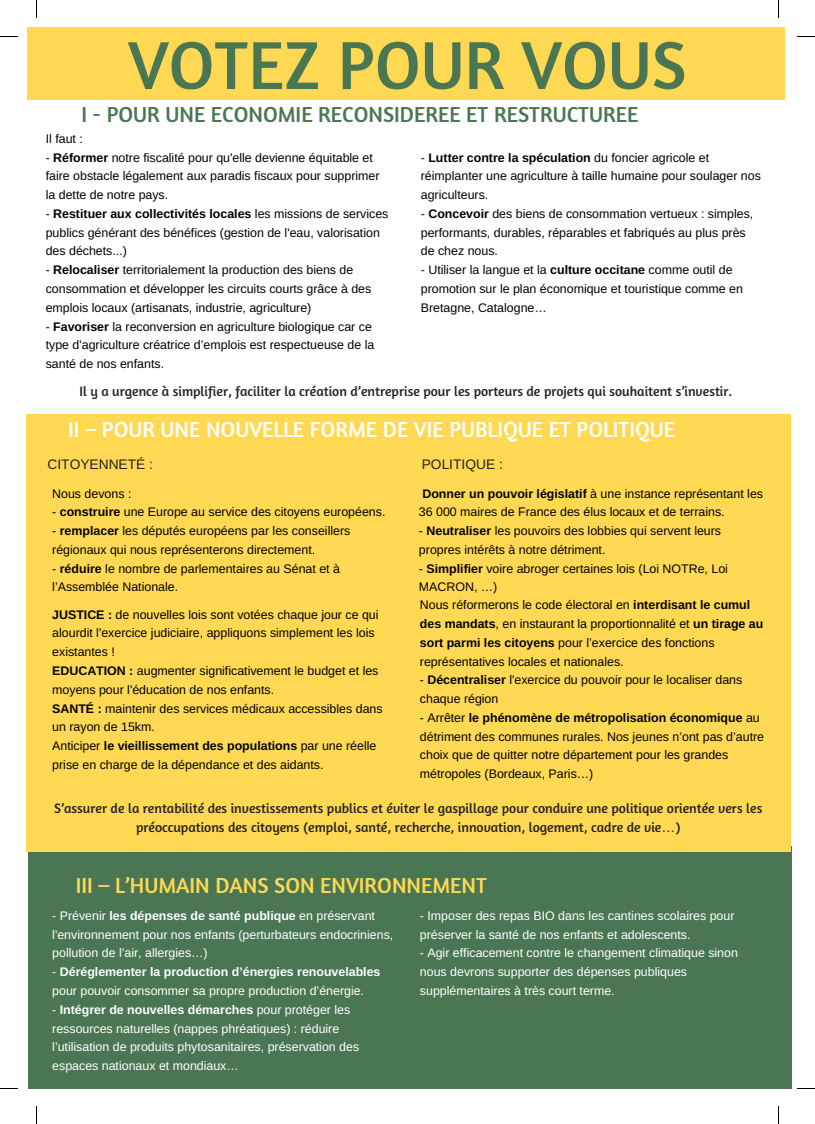
<style>
.page{position:relative;width:815px;height:1124px;background:#fff}
.page>*{position:absolute;margin:0;border:0;box-sizing:border-box;transform-origin:0 0}
.t1{font:69px "Amaranth";color:#4a7653}
.t2{font:22.12px "Amaranth";color:#fff}
.t3{font:22.12px "Amaranth";color:#4a7653}
.t4{font:22.12px "Amaranth";color:#ffd953}
.t5{font:13.75px/18.8px "Amaranth";color:#222;text-align:center}
.t6{font:13.75px "Arimo";color:#222}
.t7{font:12.38px/18.8px "Arimo";color:#000}
.t8{font:12.38px/18.8px "Arimo";color:#fff}
.s1{font-weight:700}
.s2{font-family:"Liberation Sans"}
</style>
<div class="page">
<div style="left:27px;top:27px;width:758px;height:72px;background:#ffd953"></div>
<div style="left:28px;top:846px;width:763px;height:242px;background:#4a7653"></div>
<div style="left:26px;top:414px;width:765px;height:437px;background:#ffd953"></div>
<svg style="left:36px;top:0;width:1px;height:18px"></svg>
<svg style="left:0;top:36px;width:18px;height:1px"></svg>
<svg style="left:778px;top:0;width:1px;height:18px"></svg>
<svg style="left:797px;top:36px;width:18px;height:1px"></svg>
<svg style="left:778px;top:1106px;width:1px;height:17px"></svg>
<svg style="left:36px;top:1106px;width:1px;height:17px"></svg>
<h1 class="t1" style="left:128px;top:22px;width:560px">VOTEZ POUR VOUS</h1>
<h2 class="t3" style="left:81px;top:100px;width:558px">I - POUR UNE ECONOMIE RECONSIDEREE ET RESTRUCTUREE</h2>
<p class="t7" style="left:46px;top:129px;width:39px">Il faut :</p>
<p class="t7" style="left:46px;top:148px;width:335px">- <span class="s1">Réformer</span> notre fiscalité pour qu'elle devienne équitable et faire obstacle légalement aux paradis fiscaux pour supprimer la dette de notre pays.</p>
<p class="t7" style="left:46px;top:204px;width:344px">- <span class="s1">Restituer aux collectivités locales</span> les missions de services publics générant des bénéfices (gestion de l'eau, valorisation des déchets...)</p>
<p class="t7" style="left:46px;top:260px;width:327px">- <span class="s1">Relocaliser</span> territorialement la production des biens de consommation et développer les circuits courts grâce à des emplois locaux (artisanats, industrie, agriculture)</p>
<p class="t7" style="left:46px;top:317px;width:330px">- <span class="s1">Favoriser</span> la reconversion en agriculture biologique car ce type d'agriculture créatrice d’emplois est respectueuse de la santé de nos enfants.</p>
<p class="t7" style="left:421px;top:148px;width:341px">- <span class="s1">Lutter contre la spéculation</span> du foncier agricole et réimplanter une agriculture à taille humaine pour soulager nos agriculteurs.</p>
<p class="t7" style="left:421px;top:204px;width:334px">- <span class="s1">Concevoir</span> des biens de consommation vertueux : simples, performants, durables, réparables et fabriqués au plus près de chez nous.</p>
<p class="t7" style="left:421px;top:260px;width:324px">- Utiliser la langue et la <span class="s1">culture occitane</span> comme outil de promotion sur le plan économique et touristique comme en<br>Bretagne, Catalogne<span class="s2">…</span></p>
<p class="t5" style="left:79px;top:381px;width:654px">Il y a urgence à simplifier, faciliter la création d’entreprise pour les porteurs de projets qui souhaitent s’investir.</p>
<h2 class="t2" style="left:68px;top:415px;width:609px">II – POUR UNE NOUVELLE FORME DE VIE PUBLIQUE ET POLITIQUE</h2>
<p class="t6" style="left:48px;top:456px;width:107px">CITOYENNETÉ :</p>
<p class="t6" style="left:422px;top:456px;width:83px">POLITIQUE :</p>
<p class="t7" style="left:52px;top:484px;width:81px">Nous devons :</p>
<p class="t7" style="left:52px;top:502px;width:335px">- <span class="s1">construire</span> une Europe au service des citoyens européens.</p>
<p class="t7" style="left:52px;top:521px;width:300px">- <span class="s1">remplacer</span> les députés européens par les conseillers régionaux qui nous représenterons directement.</p>
<p class="t7" style="left:52px;top:559px;width:289px">- <span class="s1">réduire</span> le nombre de parlementaires au Sénat et à l’Assemblée Nationale.</p>
<p class="t7" style="left:52px;top:605px;width:332px"><span class="s1">JUSTICE :</span> de nouvelles lois sont votées chaque jour ce qui alourdit l'exercice judiciaire, appliquons simplement les lois existantes !<br><span class="s1">EDUCATION :</span> augmenter significativement le budget et les moyens pour l'éducation de nos enfants.<br><span class="s1">SANTÉ :</span> maintenir des services médicaux accessibles dans un rayon de 15km.<br>Anticiper <span class="s1">le vieillissement des populations</span> par une réelle prise en charge de la dépendance et des aidants.</p>
<p class="t7" style="left:419px;top:484px;width:346px"><span class="s1">Donner un pouvoir législatif</span> à une instance représentant les<br>36 000 maires de France des élus locaux et de terrains.</p>
<p class="t7" style="left:419px;top:521px;width:304px">- <span class="s1">Neutraliser</span> les pouvoirs des lobbies qui servent leurs propres intérêts à notre détriment.</p>
<p class="t7" style="left:419px;top:559px;width:311px">- <span class="s1">Simplifier</span> voire abroger certaines lois (Loi NOTRe, Loi<br>MACRON, <span class="s2">…</span>)</p>
<p class="t7" style="left:420px;top:595px;width:345px">Nous réformerons le code électoral en <span class="s1">interdisant le cumul des mandats</span>, en instaurant la proportionnalité et <span class="s1">un tirage au sort parmi les citoyens</span> pour l’exercice des fonctions représentatives locales et nationales.</p>
<p class="t7" style="left:420px;top:670px;width:324px">- <span class="s1">Décentraliser</span> l'exercice du pouvoir pour le localiser dans chaque région</p>
<p class="t7" style="left:420px;top:708px;width:346px">- Arrêter <span class="s1">le phénomène de métropolisation économique</span> au détriment des communes rurales. Nos jeunes n’ont pas d’autre choix que de quitter notre département pour les grandes métropoles (Bordeaux, Paris<span class="s2">…</span>)</p>
<p class="t5" style="left:54px;top:798px;width:710px">S’assurer de la rentabilité des investissements publics et éviter le gaspillage pour conduire une politique orientée vers les préoccupations des citoyens (emploi, santé, recherche, innovation, logement, cadre de vie<span class="s2">…</span>)</p>
<h2 class="t4" style="left:76px;top:870px;width:413px">III – L’HUMAIN DANS SON ENVIRONNEMENT</h2>
<p class="t8" style="left:52px;top:906px;width:343px">- Prévenir <span class="s1">les dépenses de santé publique</span> en préservant l'environnement pour nos enfants (perturbateurs endocriniens, pollution de l’air, allergies<span class="s2">…</span>)</p>
<p class="t8" style="left:52px;top:962px;width:330px">- <span class="s1">Déréglementer la production d’énergies renouvelables </span>pour pouvoir consommer sa propre production d’énergie.</p>
<p class="t8" style="left:52px;top:999px;width:308px">- <span class="s1">Intégrer de nouvelles démarches</span> pour protéger les ressources naturelles (nappes phréatiques) : réduire l’utilisation de produits phytosanitaires, préservation des espaces nationaux et mondiaux<span class="s2">…</span></p>
<p class="t8" style="left:420px;top:906px;width:316px">- Imposer des repas BIO dans les cantines scolaires pour préserver la santé de nos enfants et adolescents.</p>
<p class="t8" style="left:420px;top:943px;width:320px">- Agir efficacement contre le changement climatique sinon nous devrons supporter des dépenses publiques supplémentaires à très court terme.</p>
</div>
